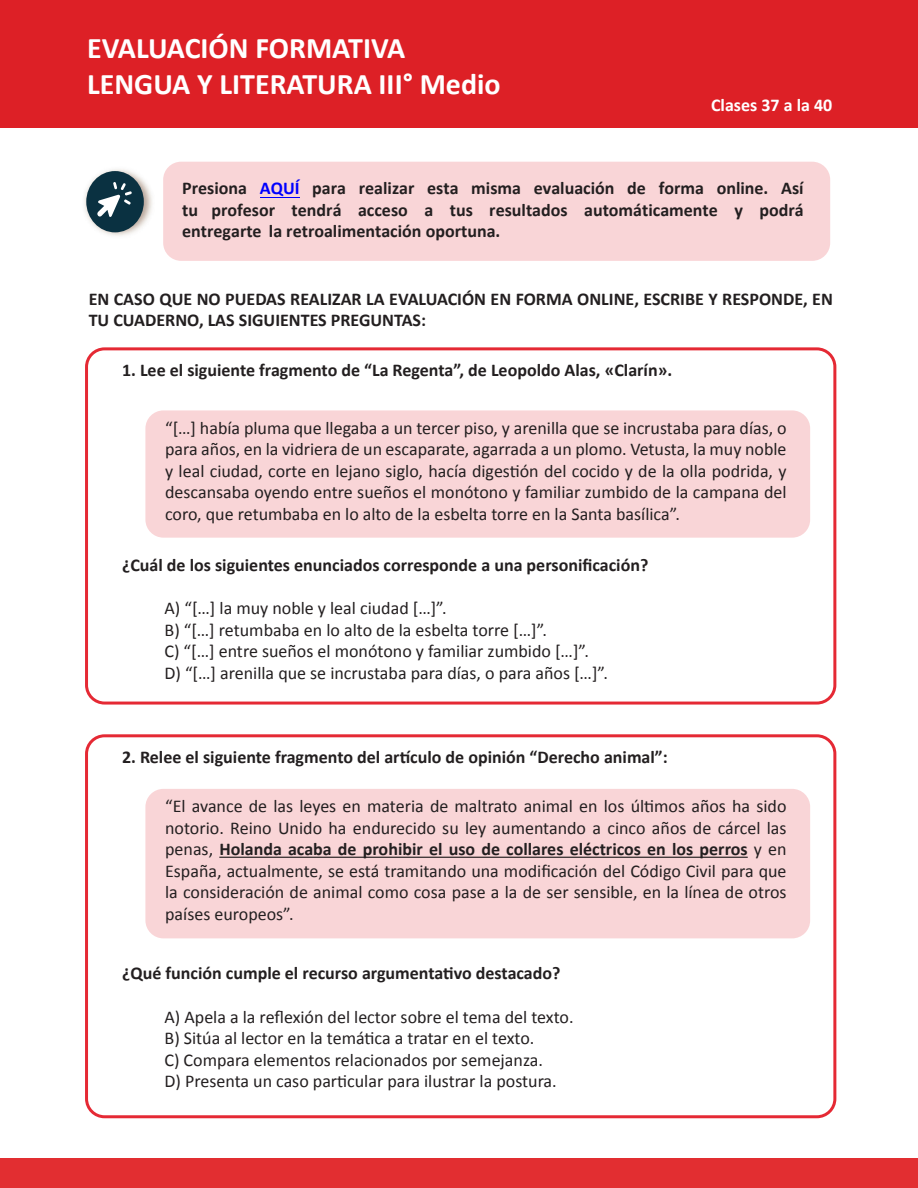
<style>
.page{position:relative;width:918px;height:1188px;background:#fff}
.page>*{position:absolute;margin:0;border:0;box-sizing:border-box;transform-origin:0 0}
.t1{font:700 30px "Calibri";color:#fff}
.t2{font:18px/21.6px "Calibri";color:#231f20;text-align:justify}
.t3{font:700 18px/21.6px "Calibri";color:#231f20}
.t4{font:700 18px "Calibri";color:#fff}
.s1{color:#00f}
.s2{font-weight:700}
</style>
<div class="page">
<div style="left:163px;top:162px;width:667px;height:99px;background:#f9d5d7;border-radius:18px"></div>
<img style="left:84px;top:169px;width:68px;height:67px">
<div style="left:86px;top:171px;width:58px;height:61px;background:#0a3141;border-radius:50%"></div>
<svg style="left:97px;top:182px;width:35px;height:35px"></svg>
<div style="left:85px;top:347px;width:751px;height:358px;border:3px solid #e52934;border-radius:18px"></div>
<div style="left:145px;top:410px;width:665px;height:128px;background:#f9d5d7;border-radius:18px"></div>
<div style="left:0;top:0;width:918px;height:127px;background:#dd2026"></div>
<div style="left:0;top:1158px;width:918px;height:30px;background:#e22e31"></div>
<div style="left:85px;top:734px;width:751px;height:384px;border:3px solid #e52934;border-radius:18px"></div>
<div style="left:145px;top:789px;width:665px;height:149px;background:#f9d5d7;border-radius:18px"></div>
<hr style="left:219px;top:857px;width:529px;height:1px;background:#231f20">
<hr style="left:260px;top:198px;width:40px;height:1px;background:#00f">
<p class="t1" style="left:87px;top:27px;width:320px">EVALUACIÓN FORMATIVA</p>
<p class="t1" style="left:87px;top:63px;width:415px">LENGUA Y LITERATURA III° Medio</p>
<p class="t4" style="left:711px;top:93px;width:123px">Clases 37 a la 40</p>
<p class="t3" style="left:182px;top:177px;width:623px;text-align:justify">Presiona <span class="s1">AQUÍ</span> para realizar esta misma evaluación de forma online. Así tu profesor tendrá acceso a tus resultados automáticamente y podrá entregarte la retroalimentación oportuna.</p>
<p class="t3" style="left:89px;top:287px;width:746px">EN CASO QUE NO PUEDAS REALIZAR LA EVALUACIÓN EN FORMA ONLINE, ESCRIBE Y RESPONDE, EN<br>TU CUADERNO, LAS SIGUIENTES PREGUNTAS:</p>
<p class="t3" style="left:122px;top:359px;width:552px">1. Lee el siguiente fragmento de “La Regenta”, de Leopoldo Alas, «Clarín».</p>
<p class="t2" style="left:165px;top:416px;width:623px">“[…] había pluma que llegaba a un tercer piso, y arenilla que se incrustaba para días, o para años, en la vidriera de un escaparate, agarrada a un plomo. Vetusta, la muy noble y leal ciudad, corte en lejano siglo, hacía digestión del cocido y de la olla podrida, y descansaba oyendo entre sueños el monótono y familiar zumbido de la campana del coro, que retumbaba en lo alto de la esbelta torre en la Santa basílica”.</p>
<p class="t3" style="left:122px;top:553px;width:528px">¿Cuál de los siguientes enunciados corresponde a una personificación?</p>
<p class="t2" style="left:165px;top:596px;width:284px">A) “[…] la muy noble y leal ciudad […]”.</p>
<p class="t2" style="left:165px;top:618px;width:384px">B) “[…] retumbaba en lo alto de la esbelta torre […]”.</p>
<p class="t2" style="left:165px;top:640px;width:426px">C) “[…] entre sueños el monótono y familiar zumbido […]”.</p>
<p class="t2" style="left:165px;top:661px;width:445px">D) “[…] arenilla que se incrustaba para días, o para años […]”.</p>
<p class="t3" style="left:122px;top:746px;width:547px">2. Relee el siguiente fragmento del artículo de opinión “Derecho animal”:</p>
<p class="t2" style="left:165px;top:794px;width:623px">“El avance de las leyes en materia de maltrato animal en los últimos años ha sido notorio. Reino Unido ha endurecido su ley aumentando a cinco años de cárcel las penas, <span class="s2">Holanda acaba de prohibir el uso de collares eléctricos en los perros</span> y en España, actualmente, se está tramitando una modificación del Código Civil para que la consideración de animal como cosa pase a la de ser sensible, en la línea de otros países europeos”.</p>
<p class="t3" style="left:122px;top:962px;width:440px">¿Qué función cumple el recurso argumentativo destacado?</p>
<p class="t2" style="left:165px;top:1005px;width:411px">A) Apela a la reflexión del lector sobre el tema del texto.</p>
<p class="t2" style="left:165px;top:1027px;width:371px">B) Sitúa al lector en la temática a tratar en el texto.</p>
<p class="t2" style="left:165px;top:1048px;width:380px">C) Compara elementos relacionados por semejanza.</p>
<p class="t2" style="left:165px;top:1070px;width:394px">D) Presenta un caso particular para ilustrar la postura.</p>
</div>
